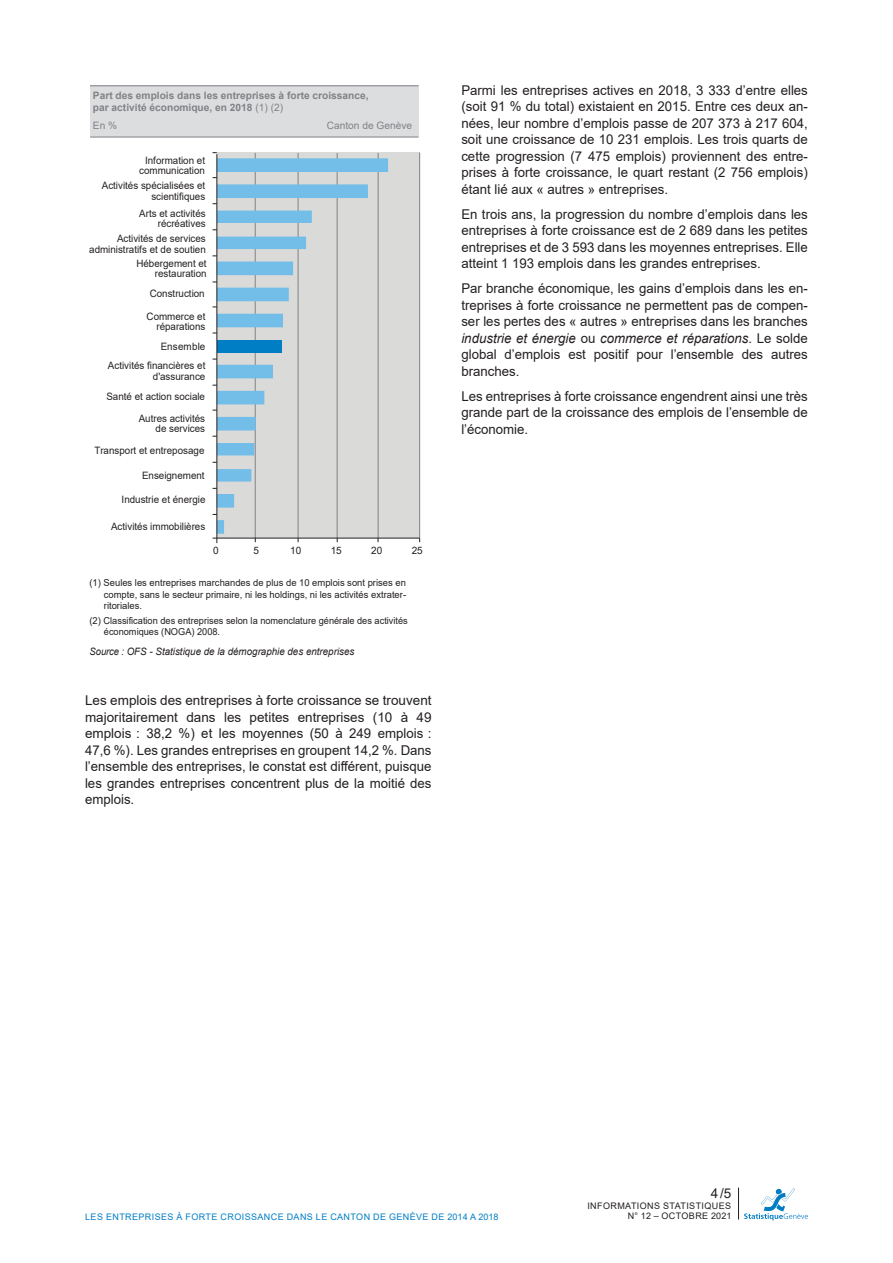
<style>
.page{position:relative;width:893px;height:1263px;background:#fff}
.page>*{position:absolute;margin:0;border:0;box-sizing:border-box;transform-origin:0 0}
.texte_-_texte_couran{font:13.5px/16.5px "Arial";color:#231f20;text-align:justify}
.t1{font:10.2px/10.2px "Arial";color:#231f20;text-align:right;scale:.96 1}
.t2{font:700 10.2px/12.3px "Arial";color:#808285}
.t3{font:italic 10.2px "Arial";color:#231f20;scale:.93 1}
.t4{font:10.2px "Arial";color:#808285}
.t5{font:10.2px "Arial";color:#231f20}
.t6{font:9.6px/11.6px "Arial";color:#231f20;text-align:justify}
.t7{font:9px "Arial";letter-spacing:.045em;color:#007ec5}
.t8{font:9px "Arial";letter-spacing:.045em;color:#231f20}
.s1{font-weight:400}
.s2{font-style:italic}
</style>
<div class="page">
<svg style="left:744px;top:1188px;width:64px;height:32px"></svg>
<hr style="left:738px;top:1188px;width:1px;height:31px;background:#231f20">
<div style="left:90px;top:86px;width:328px;height:51px;background:#dcdddf"></div>
<hr style="left:90px;top:86px;width:328px;height:1px;background:#808285">
<hr style="left:90px;top:137px;width:328px;height:1px;background:#808285">
<div style="left:217px;top:153px;width:203px;height:385px;background:#dadad8"></div>
<hr style="left:255px;top:153px;width:1px;height:385px;background:#808285">
<hr style="left:298px;top:153px;width:1px;height:385px;background:#808285">
<hr style="left:337px;top:153px;width:1px;height:385px;background:#808285">
<hr style="left:378px;top:153px;width:1px;height:385px;background:#808285">
<hr style="left:419px;top:153px;width:1px;height:385px;background:#808285">
<svg style="left:218px;top:158px;width:170px;height:376px"></svg>
<hr style="left:217px;top:154px;width:1px;height:389px;background:#231f20">
<hr style="left:213px;top:538px;width:207px;height:1px;background:#231f20">
<p class="t2" style="left:93px;top:90px;width:277px">Part des emplois dans les entreprises à forte croissance, par activité économique, en 2018 <span class="s1">(1) (2)</span></p>
<p class="t4" style="left:93px;top:119px;width:26px">En %</p>
<p class="t4" style="left:327px;top:119px;width:87px">Canton de Genève</p>
<p class="t1" style="left:139px;top:155px;width:70px;text-align:center">Information et communication</p>
<p class="t1" style="left:102px;top:180px;width:109px">Activités spécialisées et scientifiques</p>
<p class="t1" style="left:139px;top:208px;width:71px">Arts et activités récréatives</p>
<p class="t1" style="left:89px;top:234px;width:123px">Activités de services administratifs et de soutien</p>
<p class="t1" style="left:136px;top:258px;width:75px">Hébergement et restauration</p>
<p class="t1" style="left:150px;top:288px;width:59px">Construction</p>
<p class="t1" style="left:147px;top:311px;width:63px">Commerce et réparations</p>
<p class="t1" style="left:161px;top:341px;width:48px">Ensemble</p>
<p class="t1" style="left:108px;top:361px;width:103px">Activités financières et d'assurance</p>
<p class="t1" style="left:106px;top:392px;width:104px">Santé et action sociale</p>
<p class="t1" style="left:139px;top:413px;width:71px">Autres activités de services</p>
<p class="t1" style="left:94px;top:445px;width:116px">Transport et entreposage</p>
<p class="t1" style="left:142px;top:470px;width:67px">Enseignement</p>
<p class="t1" style="left:122px;top:494px;width:89px">Industrie et énergie</p>
<p class="t1" style="left:111px;top:521px;width:100px">Activités immobilières</p>
<p class="t5" style="left:213px;top:543px;width:7px">0</p>
<p class="t5" style="left:253px;top:543px;width:7px">5</p>
<p class="t5" style="left:290px;top:543px;width:13px">10</p>
<p class="t5" style="left:331px;top:543px;width:13px">15</p>
<p class="t5" style="left:371px;top:543px;width:13px">20</p>
<p class="t5" style="left:412px;top:543px;width:13px">25</p>
<p class="t6" style="left:104px;top:577px;width:304px;text-indent:-14px">(1) Seules les entreprises marchandes de plus de 10 emplois sont prises en compte, sans le secteur primaire, ni les holdings, ni les activités extrater&shy;ritoriales.</p>
<p class="t6" style="left:104px;top:614px;width:306px;text-indent:-14px">(2) Classification des entreprises selon la nomenclature générale des activités économiques (NOGA) 2008.</p>
<p class="t3" style="left:90px;top:644px;width:286px">Source : OFS - Statistique de la démographie des entreprises</p>
<p class="texte_-_texte_couran" style="left:85px;top:692px;width:348px">Les emplois des entreprises à forte croissance se trouvent majoritairement dans les petites entreprises (10 à 49 emplois : 38,2 %) et les moyennes (50 à 249 emplois :<br>47,6 %). Les grandes entreprises en groupent 14,2 %. Dans l’ensemble des entreprises, le constat est différent, puisque les grandes entreprises concentrent plus de la moitié des emplois.</p>
<p class="texte_-_texte_couran" style="left:461px;top:82px;width:348px">Parmi les entreprises actives en 2018, 3 333 d’entre elles (soit 91 % du total) existaient en 2015. Entre ces deux an&shy;nées, leur nombre d’emplois passe de 207 373 à 217 604, soit une croissance de 10 231 emplois. Les trois quarts de cette progression (7 475 emplois) proviennent des entre&shy;prises à forte croissance, le quart restant (2 756 emplois) étant lié aux « autres » entreprises.</p>
<p class="texte_-_texte_couran" style="left:461px;top:206px;width:348px">En trois ans, la progression du nombre d’emplois dans les entreprises à forte croissance est de 2 689 dans les petites entreprises et de 3 593 dans les moyennes entreprises. Elle atteint 1 193 emplois dans les grandes entreprises.</p>
<p class="texte_-_texte_couran" style="left:461px;top:280px;width:348px">Par branche économique, les gains d’emplois dans les en&shy;treprises à forte croissance ne permettent pas de compen&shy;ser les pertes des « autres » entreprises dans les branches <span class="s2">industrie et énergie</span> ou <span class="s2">commerce et réparations</span>. Le solde global d’emplois est positif pour l’ensemble des autres branches.</p>
<p class="texte_-_texte_couran" style="left:461px;top:388px;width:348px">Les entreprises à forte croissance engendrent ainsi une très grande part de la croissance des emplois de l’ensemble de l’économie.</p>
<p class="texte_-_texte_couran" style="left:711px;top:1185px;width:22px">4/5</p>
<p class="t8" style="left:587px;top:1199px;width:145px">INFORMATIONS STATISTIQUES</p>
<p class="t7" style="left:85px;top:1211px;width:415px">LES ENTREPRISES À FORTE CROISSANCE DANS LE CANTON DE GENÈVE DE 2014 A 2018</p>
<p class="t8" style="left:628px;top:1209px;width:105px">N° 12 – OCTOBRE 2021</p>
</div>
